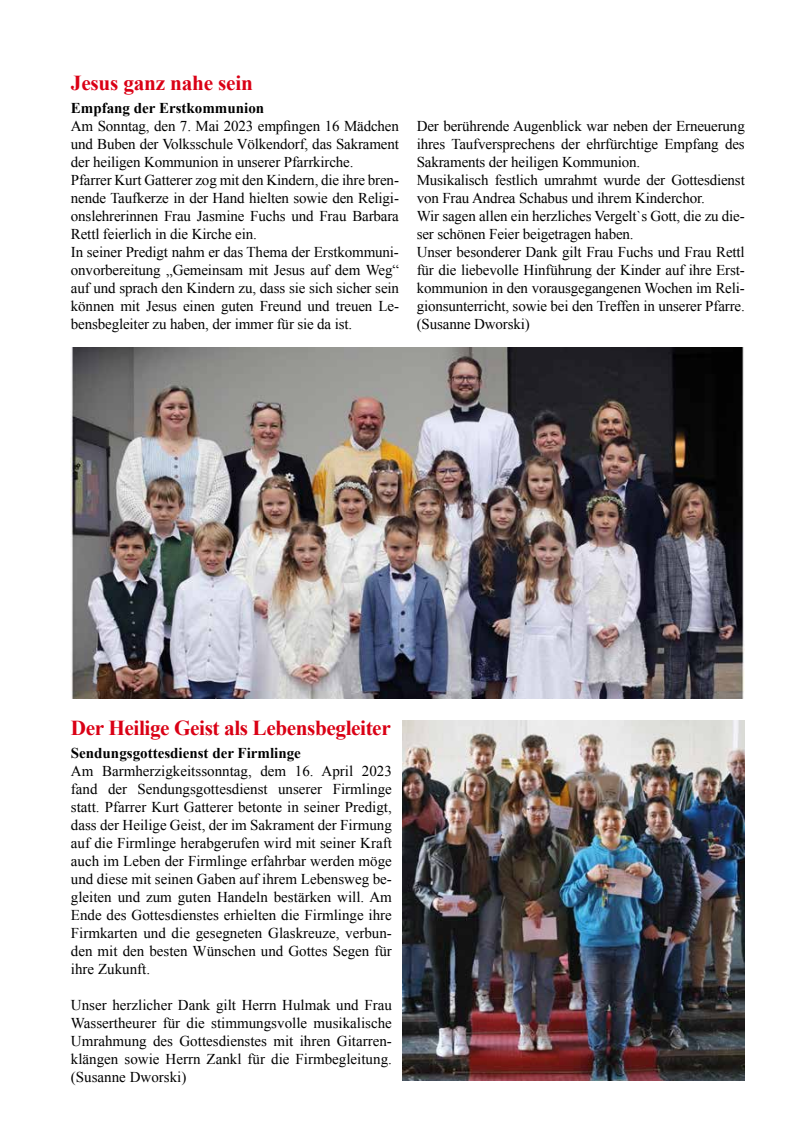
<style>
.page{position:relative;width:798px;height:1134px;background:#fff}
.page>*{position:absolute;margin:0;border:0;box-sizing:border-box;transform-origin:0 0}
.t1{font:700 21.25px "Times New Roman";letter-spacing:-.02em;color:#da0015}
.t2{font:15px/18px "Times New Roman";letter-spacing:-.01em;color:#000;text-align:justify}
.t3{font:700 15px "Times New Roman";color:#000}
</style>
<div class="page">
<img style="left:71px;top:347px;width:673px;height:351px">
<img style="left:402px;top:720px;width:342px;height:361px">
<h1 class="t1" style="left:71px;top:68px;width:183px">Jesus ganz nahe sein</h1>
<p class="t3" style="left:71px;top:98px;width:195px">Empfang der Erstkommunion</p>
<p class="t2" style="left:71px;top:117px;width:329px;text-align:left">Am Sonntag, den 7. Mai 2023 empfingen 16 Mädchen und Buben der Volksschule Völkendorf, das Sakrament der heiligen Kommunion in unserer Pfarrkirche.<br>Pfarrer Kurt Gatterer zog mit den Kindern, die ihre bren&shy;nende Taufkerze in der Hand hielten sowie den Religi&shy;onslehrerinnen Frau Jasmine Fuchs und Frau Barbara Rettl feierlich in die Kirche ein.<br>In seiner Predigt nahm er das Thema der Erstkommuni&shy;onvorbereitung „Gemeinsam mit Jesus auf dem Weg“ auf und sprach den Kindern zu, dass sie sich sicher sein können mit Jesus einen guten Freund und treuen Le&shy;bensbegleiter zu haben, der immer für sie da ist.</p>
<p class="t2" style="left:416px;top:117px;width:329px;text-align:left">Der berührende Augenblick war neben der Erneuerung ihres Taufversprechens der ehrfürchtige Empfang des Sakraments der heiligen Kommunion.<br>Musikalisch festlich umrahmt wurde der Gottesdienst von Frau Andrea Schabus und ihrem Kinderchor.<br>Wir sagen allen ein herzliches Vergelt`s Gott, die zu die&shy;ser schönen Feier beigetragen haben.<br>Unser besonderer Dank gilt Frau Fuchs und Frau Rettl für die liebevolle Hinführung der Kinder auf ihre Erst&shy;kommunion in den vorausgegangenen Wochen im Reli&shy;gionsunterricht, sowie bei den Treffen in unserer Pfarre. (Susanne Dworski)</p>
<h1 class="t1" style="left:71px;top:713px;width:321px">Der Heilige Geist als Lebensbegleiter</h1>
<p class="t3" style="left:71px;top:742px;width:231px">Sendungsgottesdienst der Firmlinge</p>
<p class="t2" style="left:71px;top:761px;width:322px">Am Barmherzigkeitssonntag, dem 16. April 2023 fand der Sendungsgottesdienst unserer Firmlinge statt. Pfarrer Kurt Gatterer betonte in seiner Predigt, dass der Heilige Geist, der im Sakrament der Firmung auf die Firmlinge herabgerufen wird mit seiner Kraft auch im Leben der Firmlinge erfahrbar werden möge und diese mit seinen Gaben auf ihrem Lebensweg be&shy;gleiten und zum guten Handeln bestärken will. Am Ende des Gottesdienstes erhielten die Firmlinge ihre Firmkarten und die gesegneten Glaskreuze, verbun&shy;den mit den besten Wünschen und Gottes Segen für ihre Zukunft.</p>
<p class="t2" style="left:71px;top:995px;width:322px">Unser herzlicher Dank gilt Herrn Hulmak und Frau Wassertheurer für die stimmungsvolle musikalische Umrahmung des Gottesdienstes mit ihren Gitarren&shy;klängen sowie Herrn Zankl für die Firmbegleitung. (Susanne Dworski)</p>
</div>
